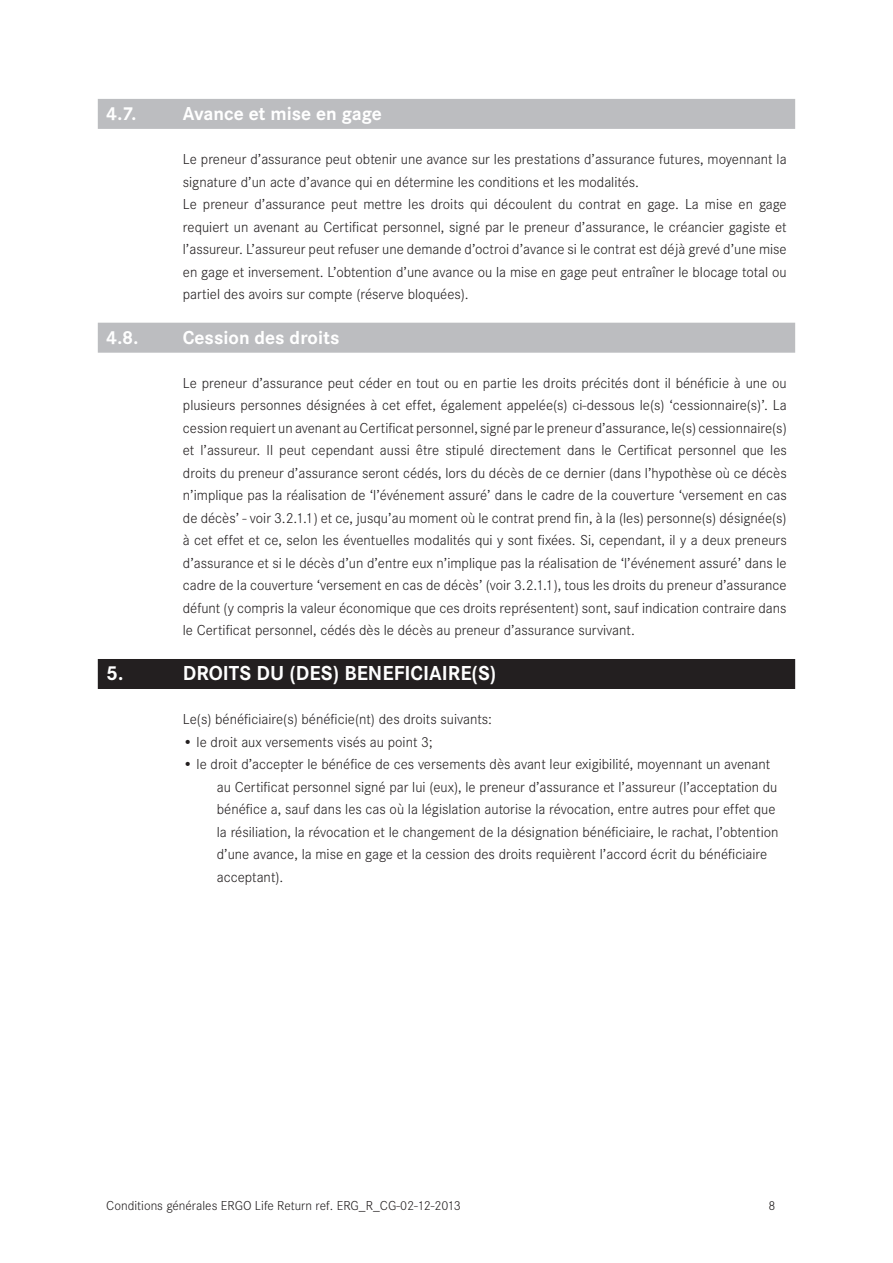
<style>
.page{position:relative;width:893px;height:1263px;background:#fff}
.page>*{position:absolute;margin:0;border:0;box-sizing:border-box;transform-origin:0 0}
.t1{font:700 21px "Corporate S";color:#fff}
.t2{font:700 19.5px "Corporate S";color:#fff}
.t3{font:300 15px/22.5px "Corporate S";color:#231f20}
.t4{font:300 13.5px "Corporate S";color:#231f20}
</style>
<div class="page">
<div style="left:98px;top:99px;width:697px;height:30px;background:#bcbdc0"></div>
<div style="left:98px;top:323px;width:697px;height:30px;background:#bcbdc0"></div>
<div style="left:98px;top:659px;width:697px;height:30px;background:#231f20"></div>
<h2 class="t2" style="left:106px;top:103px;width:32px">4.7.</h2>
<h2 class="t2" style="left:183px;top:103px;width:201px">Avance et mise en gage</h2>
<p class="t3" style="left:183px;top:148px;width:605px">Le preneur d’assurance peut obtenir une avance sur les prestations d’assurance futures, moyennant la signature d’un acte d’avance qui en détermine les conditions et les modalités.<br>Le preneur d’assurance peut mettre les droits qui découlent du contrat en gage. La mise en gage requiert un avenant au Certificat personnel, signé par le preneur d’assurance, le créancier gagiste et l’assureur. L’assureur peut refuser une demande d’octroi d’avance si le contrat est déjà grevé d’une mise en gage et inversement. L’obtention d’une avance ou la mise en gage peut entraîner le blocage total ou partiel des avoirs sur compte (réserve bloquées).</p>
<h2 class="t2" style="left:106px;top:326px;width:34px">4.8.</h2>
<h2 class="t2" style="left:183px;top:326px;width:158px">Cession des droits</h2>
<p class="t3" style="left:183px;top:372px;width:605px;text-align:justify">Le preneur d’assurance peut céder en tout ou en partie les droits précités dont il bénéficie à une ou plusieurs personnes désignées à cet effet, également appelée(s) ci-dessous le(s) ‘cessionnaire(s)’. La cession requiert un avenant auCertificat personnel, signé parle preneur d’assurance, le(s) cessionnaire(s) et l’assureur. Il peut cependant aussi être stipulé directement dans le Certificat personnel que les droits du preneur d’assurance seront cédés, lors du décès de ce dernier (dans l’hypothèse où ce décès n’implique pas la réalisation de ‘l’événement assuré’ dans le cadre de la couverture ‘versement en cas de décès’ - voir 3.2.1.1) et ce, jusqu’au moment où le contrat prend fin, à la (les) personne(s) désignée(s) à cet effet et ce, selon les éventuelles modalités qui y sont fixées. Si, cependant, il y a deux preneurs d’assurance et si le décès d’un d’entre eux n’implique pas la réalisation de ‘l’événement assuré’ dans le cadre de la couverture ‘versement en cas de décès’ (voir 3.2.1.1), tous les droits du preneur d’assurance défunt (y compris la valeur économique que ces droits représentent) sont, sauf indication contraire dans le Certificat personnel, cédés dès le décès au preneur d’assurance survivant.</p>
<h1 class="t1" style="left:106px;top:661px;width:19px">5.</h1>
<h1 class="t1" style="left:183px;top:661px;width:315px">DROITS DU (DES) BENEFICIAIRE(S)</h1>
<p class="t3" style="left:183px;top:708px;width:311px">Le(s) bénéficiaire(s) bénéficie(nt) des droits suivants:</p>
<p class="t3" style="left:183px;top:731px;width:251px">• le droit aux versements visés au point 3;</p>
<p class="t3" style="left:217px;top:753px;width:563px;text-indent:-34px">• le droit d’accepter le bénéfice de ces versements dès avant leur exigibilité, moyennant un avenant au Certificat personnel signé par lui (eux), le preneur d’assurance et l’assureur (l’acceptation du bénéfice a, sauf dans les cas où la législation autorise la révocation, entre autres pour effet que la résiliation, la révocation et le changement de la désignation bénéficiaire, le rachat, l’obtention d’une avance, la mise en gage et la cession des droits requièrent l’accord écrit du bénéficiaire acceptant).</p>
<p class="t4" style="left:106px;top:1198px;width:356px">Conditions générales ERGO Life Return ref. ERG_R_CG-02-12-2013</p>
<p class="t4" style="left:768px;top:1198px;width:9px">8</p>
</div>
